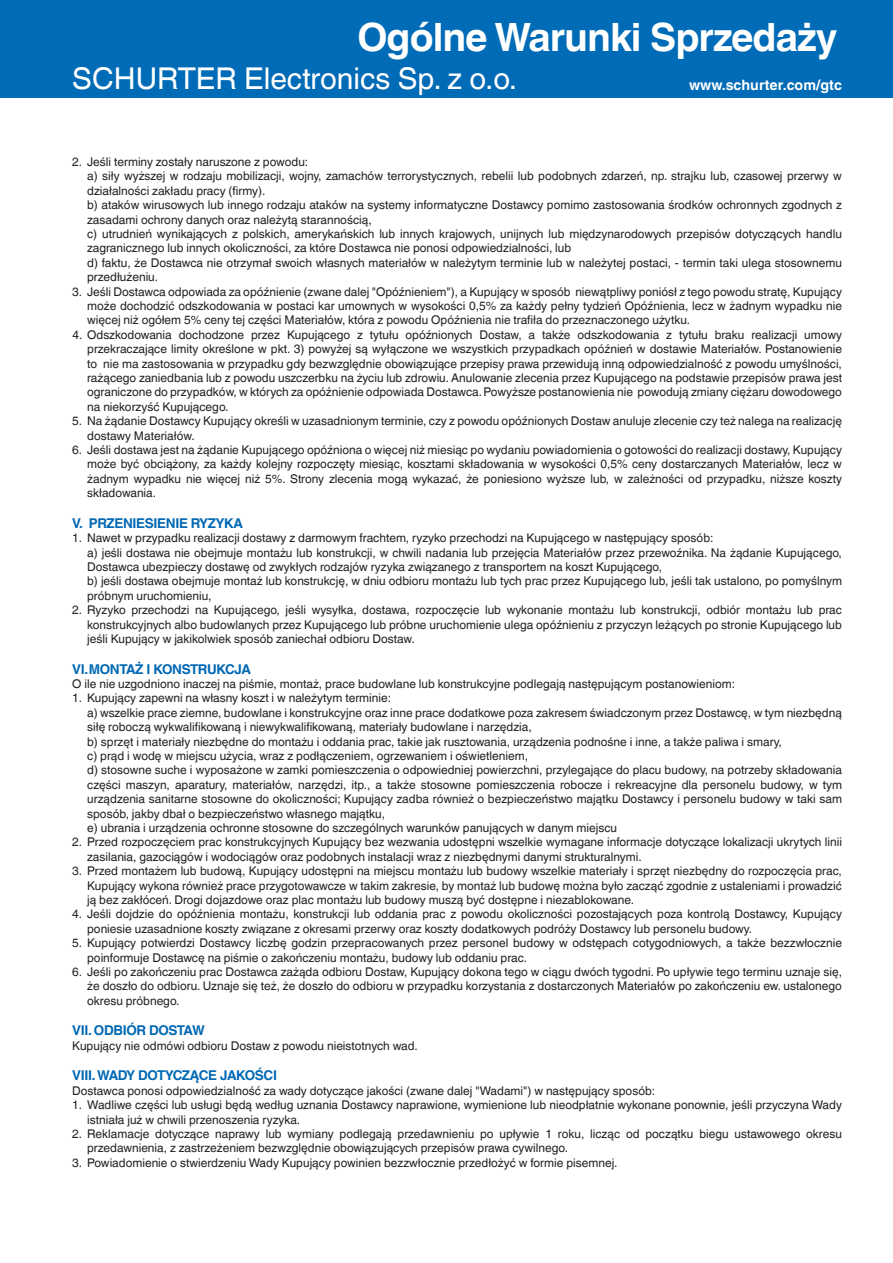
<style>
.page{position:relative;width:893px;height:1263px;background:#fff}
.page>*{position:absolute;margin:0;border:0;box-sizing:border-box;transform-origin:0 0}
.t1{font:700 39px "Helvetica World";letter-spacing:-.025em;color:#fff}
.t2{font:30px "Helvetica World";color:#fff}
.t3{font:700 14.25px "Helvetica World";color:#fff}
.t4{font:700 13.5px "Helvetica World";letter-spacing:-.025em;color:#0168b3}
.t5{font:12px/14.4px "Helvetica World";color:#231f20}
</style>
<div class="page">
<div style="left:0;top:0;width:893px;height:98px;background:#006bb6"></div>
<h1 class="t1" style="left:357px;top:15px;width:482px">Ogólne Warunki Sprzedaży</h1>
<h2 class="t2" style="left:72px;top:61px;width:446px">SCHURTER Electronics Sp. z o.o.</h2>
<p class="t3" style="left:689px;top:77px;width:154px">www.schurter.com/gtc</p>
<p class="t5" style="left:87px;top:155px;width:756px;text-indent:-15px">2. Jeśli terminy zostały naruszone z powodu:<br>a) siły wyższej w rodzaju mobilizacji, wojny, zamachów terrorystycznych, rebelii lub podobnych zdarzeń, np. strajku lub, czasowej przerwy w działalności zakładu pracy (firmy).<br>b) ataków wirusowych lub innego rodzaju ataków na systemy informatyczne Dostawcy pomimo zastosowania środków ochronnych zgodnych z zasadami ochrony danych oraz należytą starannością,<br>c) utrudnień wynikających z polskich, amerykańskich lub innych krajowych, unijnych lub międzynarodowych przepisów dotyczących handlu zagranicznego lub innych okoliczności, za które Dostawca nie ponosi odpowiedzialności, lub<br>d) faktu, że Dostawca nie otrzymał swoich własnych materiałów w należytym terminie lub w należytej postaci, - termin taki ulega stosownemu przedłużeniu.</p>
<p class="t5" style="left:87px;top:284px;width:756px;text-align:justify;text-indent:-15px">3. Jeśli Dostawca odpowiada za opóźnienie (zwane dalej "Opóźnieniem"), a Kupujący w sposób niewątpliwy poniósł z tego powodu stratę, Kupujący może dochodzić odszkodowania w postaci kar umownych w wysokości 0,5% za każdy pełny tydzień Opóźnienia, lecz w żadnym wypadku nie więcej niż ogółem 5% ceny tej części Materiałów, która z powodu Opóźnienia nie trafiła do przeznaczonego użytku.</p>
<p class="t5" style="left:87px;top:327px;width:756px;text-align:justify;text-indent:-15px">4. Odszkodowania dochodzone przez Kupującego z tytułu opóźnionych Dostaw, a także odszkodowania z tytułu braku realizacji umowy przekraczające limity określone w pkt. 3) powyżej są wyłączone we wszystkich przypadkach opóźnień w dostawie Materiałów. Postanowienie to nie ma zastosowania w przypadku gdy bezwzględnie obowiązujące przepisy prawa przewidują inną odpowiedzialność z powodu umyślności, rażącego zaniedbania lub z powodu uszczerbku na życiu lub zdrowiu. Anulowanie zlecenia przez Kupującego na podstawie przepisów prawa jest ograniczone do przypadków, w których za opóźnienie odpowiada Dostawca.Powyższe postanowienia nie powodują zmiany ciężaru dowodowego na niekorzyść Kupującego.</p>
<p class="t5" style="left:87px;top:414px;width:756px;text-indent:-15px">5. Na żądanie Dostawcy Kupujący określi w uzasadnionym terminie, czy z powodu opóźnionych Dostaw anuluje zlecenie czy też nalega na realizację dostawy Materiałów.</p>
<p class="t5" style="left:87px;top:443px;width:756px;text-align:justify;text-indent:-15px">6. Jeśli dostawa jest na żądanie Kupującego opóźniona o więcej niż miesiąc po wydaniu powiadomienia o gotowości do realizacji dostawy, Kupujący może być obciążony, za każdy kolejny rozpoczęty miesiąc, kosztami składowania w wysokości 0,5% ceny dostarczanych Materiałów, lecz w żadnym wypadku nie więcej niż 5%. Strony zlecenia mogą wykazać, że poniesiono wyższe lub, w zależności od przypadku, niższe koszty składowania.</p>
<p class="t4" style="left:72px;top:515px;width:172px">V. PRZENIESIENIE RYZYKA</p>
<p class="t5" style="left:87px;top:531px;width:756px;text-indent:-15px">1. Nawet w przypadku realizacji dostawy z darmowym frachtem, ryzyko przechodzi na Kupującego w następujący sposób:<br>a) jeśli dostawa nie obejmuje montażu lub konstrukcji, w chwili nadania lub przejęcia Materiałów przez przewoźnika. Na żądanie Kupującego, Dostawca ubezpieczy dostawę od zwykłych rodzajów ryzyka związanego z transportem na koszt Kupującego,<br>b) jeśli dostawa obejmuje montaż lub konstrukcję, w dniu odbioru montażu lub tych prac przez Kupującego lub, jeśli tak ustalono, po pomyślnym próbnym uruchomieniu,</p>
<p class="t5" style="left:87px;top:603px;width:756px;text-align:justify;text-indent:-15px">2. Ryzyko przechodzi na Kupującego, jeśli wysyłka, dostawa, rozpoczęcie lub wykonanie montażu lub konstrukcji, odbiór montażu lub prac konstrukcyjnych albo budowlanych przez Kupującego lub próbne uruchomienie ulega opóźnieniu z przyczyn leżących po stronie Kupującego lub jeśli Kupujący w jakikolwiek sposób zaniechał odbioru Dostaw.</p>
<p class="t4" style="left:72px;top:661px;width:180px">VI.MONTAŻ I KONSTRUKCJA</p>
<p class="t5" style="left:72px;top:677px;width:664px">O ile nie uzgodniono inaczej na piśmie, montaż, prace budowlane lub konstrukcyjne podlegają następującym postanowieniom:</p>
<p class="t5" style="left:87px;top:691px;width:756px;text-indent:-15px">1. Kupujący zapewni na własny koszt i w należytym terminie:<br>a) wszelkie prace ziemne, budowlane i konstrukcyjne oraz inne prace dodatkowe poza zakresem świadczonym przez Dostawcę, w tym niezbędną siłę roboczą wykwalifikowaną i niewykwalifikowaną, materiały budowlane i narzędzia,<br>b) sprzęt i materiały niezbędne do montażu i oddania prac, takie jak rusztowania, urządzenia podnośne i inne, a także paliwa i smary,<br>c) prąd i wodę w miejscu użycia, wraz z podłączeniem, ogrzewaniem i oświetleniem,<br>d) stosowne suche i wyposażone w zamki pomieszczenia o odpowiedniej powierzchni, przylegające do placu budowy, na potrzeby składowania części maszyn, aparatury, materiałów, narzędzi, itp., a także stosowne pomieszczenia robocze i rekreacyjne dla personelu budowy, w tym urządzenia sanitarne stosowne do okoliczności; Kupujący zadba również o bezpieczeństwo majątku Dostawcy i personelu budowy w taki sam sposób, jakby dbał o bezpieczeństwo własnego majątku,<br>e) ubrania i urządzenia ochronne stosowne do szczególnych warunków panujących w danym miejscu</p>
<p class="t5" style="left:87px;top:835px;width:756px;text-indent:-15px">2. Przed rozpoczęciem prac konstrukcyjnych Kupujący bez wezwania udostępni wszelkie wymagane informacje dotyczące lokalizacji ukrytych linii zasilania, gazociągów i wodociągów oraz podobnych instalacji wraz z niezbędnymi danymi strukturalnymi.</p>
<p class="t5" style="left:87px;top:864px;width:756px;text-align:justify;text-indent:-15px">3. Przed montażem lub budową, Kupujący udostępni na miejscu montażu lub budowy wszelkie materiały i sprzęt niezbędny do rozpoczęcia prac, Kupujący wykona również prace przygotowawcze w takim zakresie, by montaż lub budowę można było zacząć zgodnie z ustaleniami i prowadzić ją bez zakłóceń. Drogi dojazdowe oraz plac montażu lub budowy muszą być dostępne i niezablokowane.</p>
<p class="t5" style="left:87px;top:907px;width:756px;text-indent:-15px">4. Jeśli dojdzie do opóźnienia montażu, konstrukcji lub oddania prac z powodu okoliczności pozostających poza kontrolą Dostawcy, Kupujący poniesie uzasadnione koszty związane z okresami przerwy oraz koszty dodatkowych podróży Dostawcy lub personelu budowy.</p>
<p class="t5" style="left:87px;top:936px;width:756px;text-indent:-15px">5. Kupujący potwierdzi Dostawcy liczbę godzin przepracowanych przez personel budowy w odstępach cotygodniowych, a także bezzwłocznie poinformuje Dostawcę na piśmie o zakończeniu montażu, budowy lub oddaniu prac.</p>
<p class="t5" style="left:87px;top:965px;width:756px;text-align:justify;text-indent:-15px">6. Jeśli po zakończeniu prac Dostawca zażąda odbioru Dostaw, Kupujący dokona tego w ciągu dwóch tygodni. Po upływie tego terminu uznaje się, że doszło do odbioru. Uznaje się też, że doszło do odbioru w przypadku korzystania z dostarczonych Materiałów po zakończeniu ew. ustalonego okresu próbnego.</p>
<p class="t4" style="left:72px;top:1023px;width:134px">VII. ODBIÓR DOSTAW</p>
<p class="t5" style="left:72px;top:1038px;width:347px">Kupujący nie odmówi odbioru Dostaw z powodu nieistotnych wad.</p>
<p class="t4" style="left:72px;top:1068px;width:206px">VIII. WADY DOTYCZĄCE JAKOŚCI</p>
<p class="t5" style="left:72px;top:1083px;width:584px">Dostawca ponosi odpowiedzialność za wady dotyczące jakości (zwane dalej "Wadami") w następujący sposób:</p>
<p class="t5" style="left:87px;top:1098px;width:756px;text-indent:-15px">1. Wadliwe części lub usługi będą według uznania Dostawcy naprawione, wymienione lub nieodpłatnie wykonane ponownie, jeśli przyczyna Wady istniała już w chwili przenoszenia ryzyka.</p>
<p class="t5" style="left:87px;top:1127px;width:756px;text-indent:-15px">2. Reklamacje dotyczące naprawy lub wymiany podlegają przedawnieniu po upływie 1 roku, licząc od początku biegu ustawowego okresu przedawnienia, z zastrzeżeniem bezwzględnie obowiązujących przepisów prawa cywilnego.</p>
<p class="t5" style="left:72px;top:1155px;width:547px">3. Powiadomienie o stwierdzeniu Wady Kupujący powinien bezzwłocznie przedłożyć w formie pisemnej.</p>
</div>
